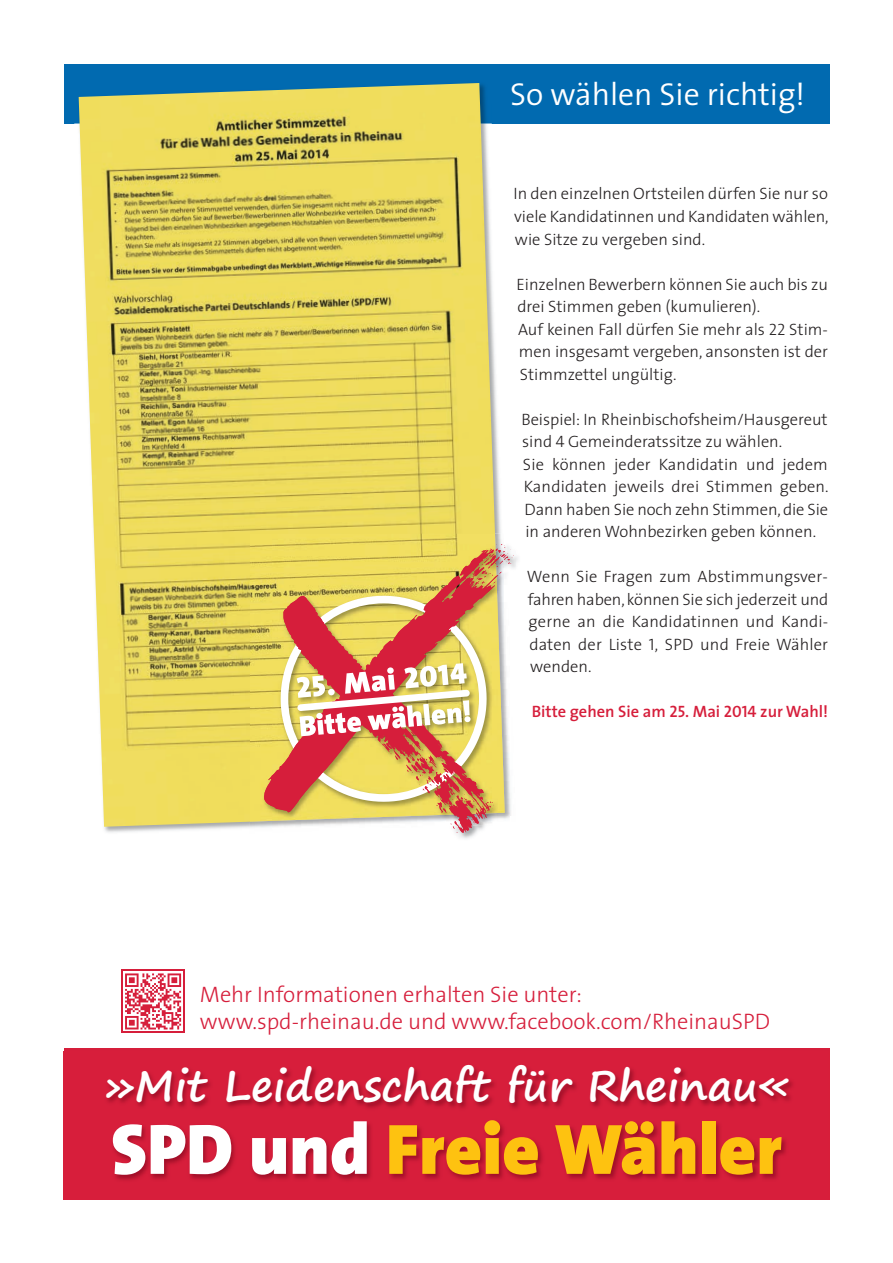
<style>
.page{position:relative;width:893px;height:1263px;background:#fff}
.page>*{position:absolute;margin:0;border:0;box-sizing:border-box;transform-origin:0 0}
.t1{font:900 72px "The Sans";color:#fec210}
.t2{font:700 42.6px "Segoe Print";color:#fff}
.t3{font:300 31.8px "The Sans";color:#fff}
.t4{font:300 22.5px/27px "The Sans";color:#d61e3b}
.t5{font:300 16.5px/22.5px "The Sans";color:#231f20;text-align:justify}
.t6{font:600 16.5px "The Sans";color:#d61e3b}
.s1{font-family:"The Sans Light Caps";font-weight:400}
.s2{font-family:"The Sans Semi Bold Caps";font-weight:400}
.s3{color:#fff}
</style>
<div class="page">
<div style="left:64px;top:64px;width:765px;height:59px;background:#016ab0"></div>
<img style="left:79px;top:83px;width:426px;height:744px">
<img style="left:64px;top:1051px;width:765px;height:148px">
<div style="left:121px;top:969px;width:64px;height:64px;background:#d61e3b"></div>
<svg style="left:123px;top:971px;width:60px;height:60px"></svg>
<svg style="left:125px;top:973px;width:56px;height:56px"></svg>
<img style="left:250px;top:534px;width:255px;height:288px">
<svg style="left:264px;top:544px;width:251px;height:289px"></svg>
<h3 class="t3" style="left:510px;top:83px;width:296px">So wählen Sie richtig!</h3>
<p class="t5" style="left:513px;top:184px;width:317px">In den einzelnen Ortsteilen dürfen Sie nur so viele Kandidatinnen und Kandidaten wählen, wie Sitze zu vergeben sind.</p>
<p class="t5" style="left:516px;top:274px;width:313px;text-align:left">Einzelnen Bewerbern können Sie auch bis zu drei Stimmen geben (kumulieren).<br>Auf keinen Fall dürfen Sie mehr als <span class="s1">22</span> Stim&shy;men insgesamt vergeben, ansonsten ist der Stimmzettel ungültig.</p>
<p class="t5" style="left:521px;top:409px;width:309px;text-align:left">Beispiel: In Rheinbischofsheim/Hausgereut sind <span class="s1">4</span> Gemeinderatssitze zu wählen.<br>Sie können jeder Kandidatin und jedem Kandidaten jeweils drei Stimmen geben.<br>Dann haben Sie noch zehn Stimmen, die Sie in anderen Wohnbezirken geben können.</p>
<p class="t5" style="left:527px;top:567px;width:303px">Wenn Sie Fragen zum Abstimmungsver&shy;fahren haben, können Sie sich jederzeit und gerne an die Kandidatinnen und Kandi&shy;daten der Liste <span class="s1">1,</span> SPD und Freie Wähler wenden.</p>
<p class="t6" style="left:532px;top:705px;width:298px">Bitte gehen Sie am <span class="s2">25.</span> Mai <span class="s2">2014</span> zur Wahl!</p>
<h3 class="t4" style="left:200px;top:983px;width:572px">Mehr Informationen erhalten Sie unter: www.spd-rheinau.de und www.facebook.com/RheinauSPD</h3>
<h2 class="t2" style="left:104px;top:1062px;width:687px">»Mit Leidenschaft für Rheinau«</h2>
<h1 class="t1" style="left:111px;top:1088px;width:672px"><span class="s3">SPD und</span> Freie Wähler</h1>
</div>
